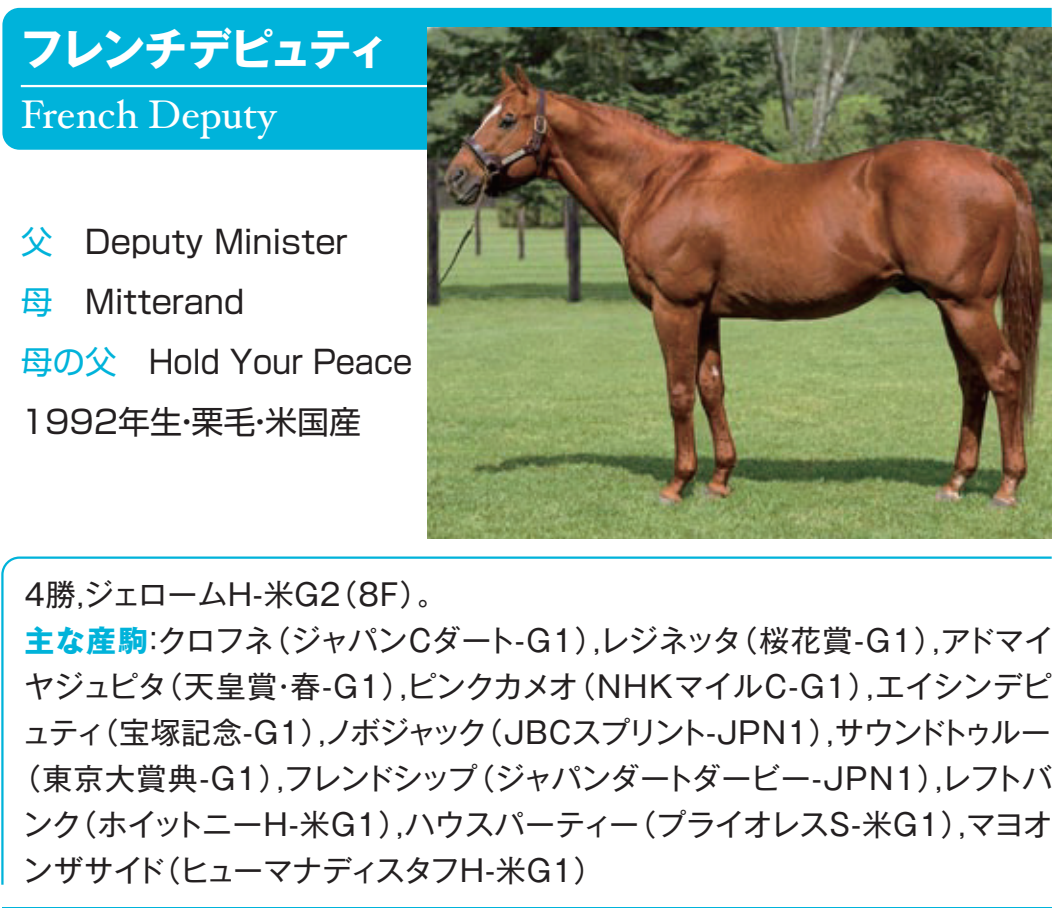
<style>
.page{position:relative;width:1055px;height:908px;background:#fff}
.page>*{position:absolute;margin:0;border:0;box-sizing:border-box;transform-origin:0 0}
.t1{font:700 44px "Gothic MB101 Pr 5";letter-spacing:-.075em;color:#fff}
.t2{font:40px "Hoefler Text";color:#fff}
.t3{font:32px "Shin Go Pr 5";color:#231f20}
.t4{font:32px "Shin Go Pr 5";color:#231f20;scale:.95 1}
.t5{font:32px "Shin Go Pr 5";color:#00b3da}
.t6{font:30px "Gothic MB101 Pr 5";letter-spacing:-.025em;color:#231f20}
.t7{font:30px "Gothic MB101 Pr 5";letter-spacing:-.005em;color:#231f20}
.t8{font:30px "Gothic MB101 Pr 5";letter-spacing:-.045em;color:#231f20}
.t9{font:30px "Gothic MB101 Pr 5";letter-spacing:-.05em;color:#231f20}
.t10{font:30px "Gothic MB101 Pr 5";letter-spacing:.035em;color:#231f20}
.t11{font:700 30px "Gothic MB101 Pr 5";color:#00b3da}
.t12{font:30px "Gothic MB101 Pr 5";letter-spacing:-.075em;color:#231f20}
.s1{font-weight:400;color:#231f20}
</style>
<div class="page">
<div style="left:2px;top:8px;width:1049px;height:142px;background:#00b3da"></div>
<hr style="left:21px;top:85px;width:566px;height:2px;background:#fff">
<img style="left:428px;top:27px;width:623px;height:511px">
<svg style="left:1px;top:556px;width:1051px;height:329px"></svg>
<h1 class="t1" style="left:20px;top:12px;width:373px">フレンチデピュティ</h1>
<h2 class="t2" style="left:21px;top:90px;width:256px">French Deputy</h2>
<p class="t5" style="left:21px;top:215px;width:34px">父</p>
<p class="t5" style="left:21px;top:275px;width:34px">母</p>
<p class="t3" style="left:85px;top:215px;width:264px">Deputy Minister</p>
<p class="t3" style="left:85px;top:275px;width:161px">Mitterand</p>
<p class="t5" style="left:21px;top:335px;width:98px">母の父</p>
<p class="t3" style="left:21px;top:395px;width:342px">1992年生栗毛米国産</p>
<p class="t4" style="left:149px;top:335px;width:279px">Hold Your Peace</p>
<p class="t3" style="left:171px;top:395px;width:33px">・</p>
<p class="t3" style="left:244px;top:395px;width:33px">・</p>
<p class="t7" style="left:24px;top:569px;width:424px">4勝,ジェロームH- 米 G （2 8 F 。(</p>
<p class="t11" style="left:24px;top:615px;width:251px">主な産駒<span class="s1">クロフネ</span></p>
<p class="t6" style="left:139px;top:615px;width:31px">：</p>
<p class="t6" style="left:261px;top:615px;width:345px">（ジャパンCダート G- 1）</p>
<p class="t6" style="left:593px;top:615px;width:150px">,レジネッタ</p>
<p class="t6" style="left:727px;top:615px;width:217px">（桜花賞 G- 1）</p>
<p class="t6" style="left:932px;top:615px;width:124px">,アドマイ</p>
<p class="t6" style="left:24px;top:661px;width:144px">ヤジュピタ</p>
<p class="t6" style="left:153px;top:661px;width:260px">（天皇賞春 G- 1）</p>
<p class="t6" style="left:269px;top:661px;width:31px">・</p>
<p class="t6" style="left:399px;top:661px;width:180px">,ピンクカメオ</p>
<p class="t10" style="left:566px;top:661px;width:313px">（NHKマイルC G- 1）</p>
<p class="t6" style="left:866px;top:661px;width:187px">,エイシンデピ</p>
<p class="t6" style="left:21px;top:707px;width:86px">ュティ</p>
<p class="t6" style="left:324px;top:707px;width:164px">ノボジャック</p>
<p class="t6" style="left:89px;top:707px;width:243px">（宝塚記念 G- 1 ,）</p>
<p class="t8" style="left:473px;top:707px;width:579px">（JBCスプリント-JPN1 ,）サウンドトゥルー</p>
<p class="t6" style="left:11px;top:753px;width:279px">（東京大賞典 G- 1）</p>
<p class="t12" style="left:276px;top:753px;width:202px">,フレンドシップ</p>
<p class="t6" style="left:465px;top:753px;width:483px">（ジャパンダートダービー-JPN1）</p>
<p class="t6" style="left:935px;top:753px;width:119px">,レフトバ</p>
<p class="t6" style="left:23px;top:799px;width:60px">ンク</p>
<p class="t7" style="left:67px;top:799px;width:573px">（ホイットニーH-米G1 ,）ハウスパーティー</p>
<p class="t9" style="left:151px;top:845px;width:454px">（ヒューマナディスタフH-米G1(</p>
<p class="t6" style="left:23px;top:845px;width:144px">ンザサイド</p>
<p class="t6" style="left:626px;top:799px;width:427px">（プライオレスS-米G1 ,）マヨオ</p>
</div>
